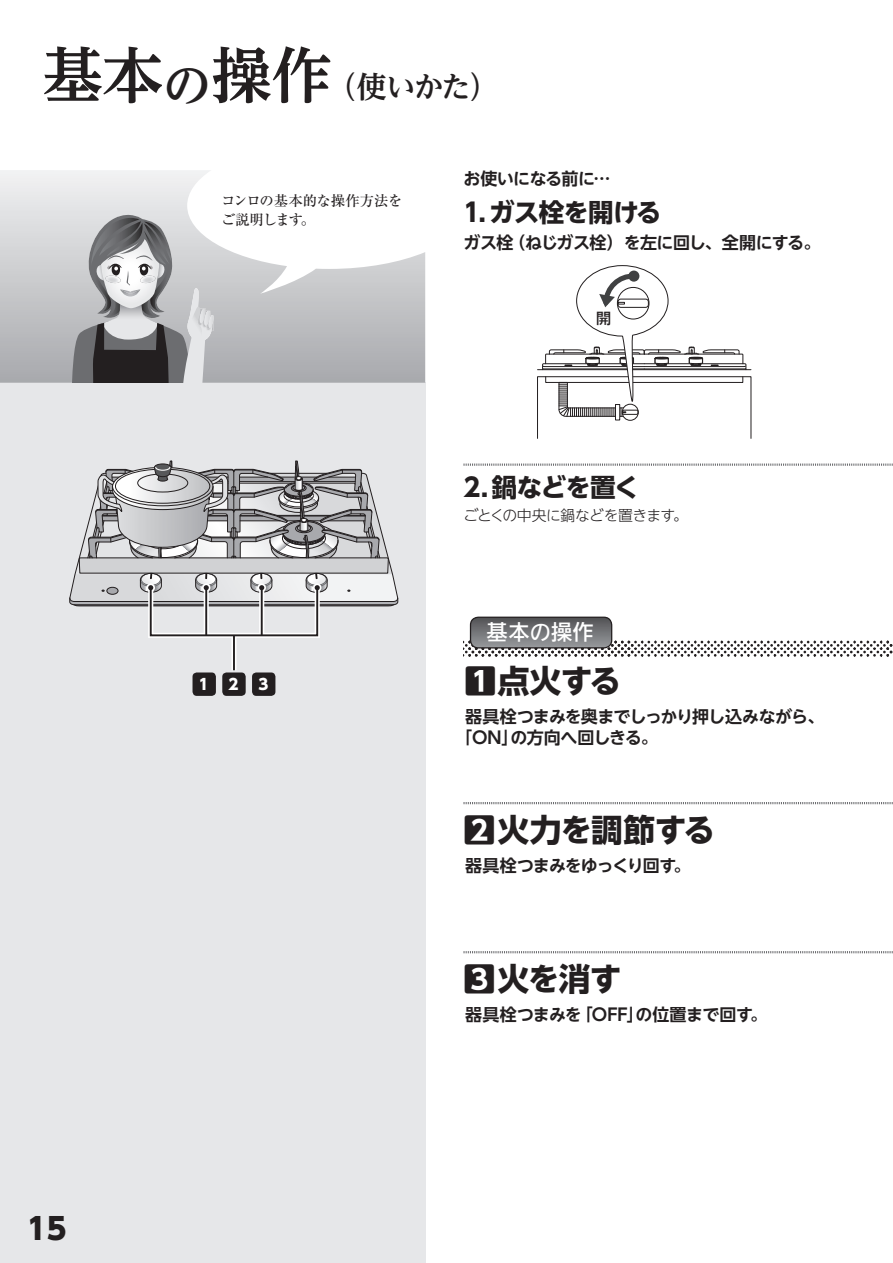
<style>
.page{position:relative;width:893px;height:1263px;background:#fff}
.page>*{position:absolute;margin:0;border:0;box-sizing:border-box;transform-origin:0 0}
.t1{font:700 31.95px "UD Shin Go NT Pro";letter-spacing:-.03em;color:#231f20}
.t2{font:700 29.7px "UD Reimin Pro";color:#231f20}
.t3{font:800 29.7px "UD Shin Go Pro";color:#231f20}
.t4{font:700 25.5px "UD Shin Go NT Pro";letter-spacing:-.035em;color:#231f20}
.t5{font:500 21.3px "Iwa UD Go Hon Pr 6";letter-spacing:.01em;color:#fff}
.t6{font:700 16.95px/21.3px "UD Shin Go NT Pro De";letter-spacing:-.035em;color:#231f20}
.t7{font:700 16.95px "UD Shin Go NT Pro De";letter-spacing:-.005em;color:#231f20}
.t8{font:700 16.95px "UD Shin Go NT Pro De";letter-spacing:-.055em;color:#231f20}
.t9{font:800 15px "UD Shin Go Pro";color:#fff}
.t10{font:500 15px "Iwa UD Go Hon Pr 6";color:#231f20}
.t11{font:300 14.85px "UD Shin Go NT Pro";letter-spacing:-.03em;color:#231f20}
.t12{font:500 14.4px/19.2px "Ryumin Pro";letter-spacing:-.03em;color:#231f20}
.s1{font-size:60.6px}
.s2{font-size:48.45px}
</style>
<div class="page">
<div style="left:0;top:383px;width:425px;height:880px;background:#e6e7e9"></div>
<svg style="left:0;top:170px;width:425px;height:213px"></svg>
<svg style="left:71px;top:212px;width:143px;height:170px;background:#a3a3a5"></svg>
<svg style="left:463px;top:617px;width:429px;height:39px"></svg>
<div style="left:470px;top:617px;width:142px;height:31px;border:1px solid #231f20;border-radius:8px"></div>
<svg style="left:463px;top:802px;width:430px;height:2px"></svg>
<svg style="left:463px;top:951px;width:430px;height:2px"></svg>
<svg style="left:463px;top:463px;width:430px;height:3px"></svg>
<hr style="left:537px;top:369px;width:214px;height:1px;background:#231f20">
<div style="left:615px;top:404px;width:5px;height:16px;border:1px solid #231f20"></div>
<div style="left:622px;top:404px;width:17px;height:17px;border:1px solid #231f20;border-radius:50%"></div>
<svg style="left:542px;top:265px;width:205px;height:152px"></svg>
<div style="left:148px;top:588px;width:172px;height:50px;border:5px solid #fff"></div>
<div style="left:193px;top:672px;width:23px;height:24px;background:#231f20;border-radius:4px"></div>
<div style="left:222px;top:672px;width:24px;height:24px;background:#231f20;border-radius:4px"></div>
<div style="left:252px;top:672px;width:23px;height:24px;background:#231f20;border-radius:4px"></div>
<div style="left:231px;top:638px;width:6px;height:32px;background:#fff"></div>
<hr style="left:233px;top:635px;width:2px;height:35px;background:#231f20">
<div style="left:204px;top:590px;width:5px;height:45px;background:#d3d3d3"></div>
<hr style="left:205px;top:588px;width:2px;height:47px;background:#231f20">
<div style="left:259px;top:590px;width:5px;height:45px;background:#cdcccd"></div>
<hr style="left:261px;top:588px;width:2px;height:47px;background:#231f20">
<div style="left:150px;top:587px;width:168px;height:49px;border:2px solid #231f20"></div>
<svg style="left:69px;top:460px;width:329px;height:146px"></svg>
<h2 class="t2" style="left:43px;top:62px;width:457px"><span class="s1">基本</span><span class="s2">の</span><span class="s1">操作</span> （使いかた）</h2>
<h2 class="t3" style="left:27px;top:1204px;width:41px">15</h2>
<p class="t12" style="left:221px;top:190px;width:183px">コンロの基本的な操作方法をご説明します。</p>
<p class="t9" style="left:199px;top:672px;width:11px">1</p>
<p class="t9" style="left:229px;top:672px;width:11px">2</p>
<p class="t9" style="left:258px;top:672px;width:11px">3</p>
<p class="t6" style="left:463px;top:167px;width:148px">お使いになる前に…</p>
<h3 class="t4" style="left:463px;top:192px;width:199px">1. ガス栓を開ける</h3>
<p class="t6" style="left:463px;top:231px;width:358px">ガス栓（ねじガス栓）を左に回し、全開にする。</p>
<p class="t10" style="left:596px;top:310px;width:16px">開</p>
<h3 class="t4" style="left:463px;top:466px;width:177px">2. 鍋などを置く</h3>
<p class="t11" style="left:463px;top:504px;width:226px">ごとくの中央に鍋などを置きます。</p>
<p class="t5" style="left:486px;top:620px;width:109px">基本の操作</p>
<h1 class="t1" style="left:464px;top:655px;width:158px">₁ 点火する</h1>
<p class="t6" style="left:455px;top:705px;width:371px;text-indent:10px">器具栓つまみを奥までしっかり押し込みながら、「ON」の方向へ回しきる。</p>
<h1 class="t1" style="left:463px;top:804px;width:253px">₂ 火力を調節する</h1>
<p class="t8" style="left:465px;top:851px;width:227px">器具栓つまみをゆっくり回す。</p>
<h1 class="t1" style="left:463px;top:953px;width:160px">₃ 火を消す</h1>
<p class="t7" style="left:465px;top:1000px;width:303px">器具栓つまみを「OFF」の位置まで回す。</p>
</div>
